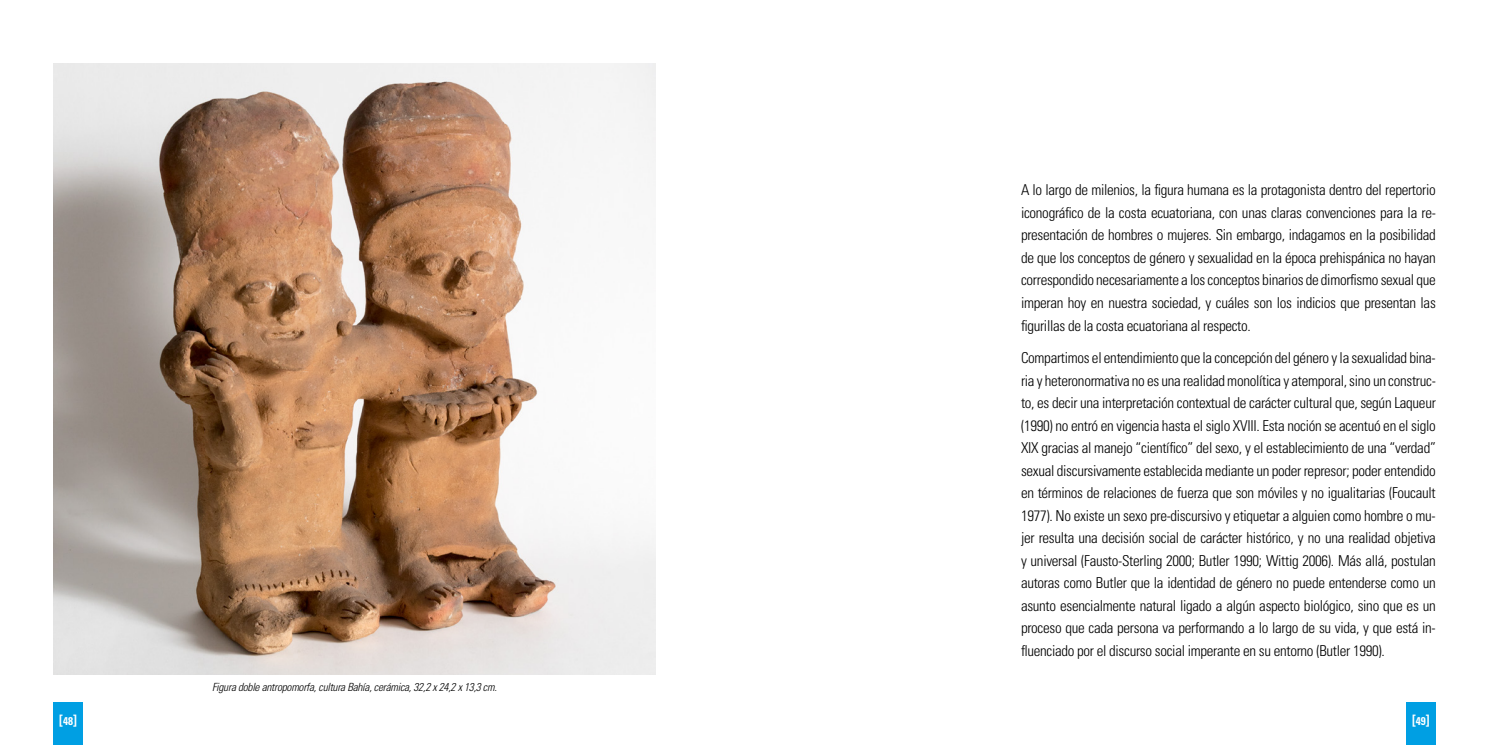
<style>
.page{position:relative;width:1489px;height:745px;background:#fff}
.page>*{position:absolute;margin:0;border:0;box-sizing:border-box;transform-origin:0 0}
.t1{font:300 condensed 15px/22.5px "Univers LT Std";letter-spacing:-.02em;color:#000;text-align:justify}
.t2{font:700 condensed 13.75px "Univers LT Std";color:#fff}
.t3{font:italic 300 condensed 11.25px "Univers LT Std";letter-spacing:-.02em;color:#000}
.s1{font-size:11.25px}
</style>
<div class="page">
<div style="left:53px;top:702px;width:30px;height:42px;background:#009fe3"></div>
<div style="left:1405px;top:702px;width:30px;height:42px;background:#009fe3"></div>
<img style="left:53px;top:64px;width:603px;height:609px">
<p class="t3" style="left:212px;top:679px;width:286px">Figura doble antropomorfa, cultura Bahía, cerámica, 32,2 x 24,2 x 13,3 cm.</p>
<p class="t1" style="left:1020px;top:179px;width:416px">A lo largo de milenios, la figura humana es la protagonista dentro del repertorio iconográfico de la costa ecuatoriana, con unas claras convenciones para la re&shy;presentación de hombres o mujeres. Sin embargo, indagamos en la posibilidad de que los conceptos de género y sexualidad en la época prehispánica no hayan correspondido necesariamente a los conceptos binarios de dimorfismo sexual que imperan hoy en nuestra sociedad, y cuáles son los indicios que presentan las figurillas de la costa ecuatoriana al respecto.</p>
<p class="t1" style="left:1020px;top:346px;width:416px">Compartimos el entendimiento que la concepción del género y la sexualidad bina&shy;ria y heteronormativa no es una realidad monolítica y atemporal, sino un construc&shy;to, es decir una interpretación contextual de carácter cultural que, según Laqueur (1990) no entró en vigencia hasta el siglo XVIII. Esta noción se acentuó en el siglo XIX gracias al manejo “científico” del sexo, y el establecimiento de una “verdad” sexual discursivamente establecida mediante un poder represor; poder entendido en términos de relaciones de fuerza que son móviles y no igualitarias (Foucault 1977). No existe un sexo pre-discursivo y etiquetar a alguien como hombre o mu&shy;jer resulta una decisión social de carácter histórico, y no una realidad objetiva y universal (Fausto-Sterling 2000; Butler 1990; Wittig 2006). Más allá, postulan autoras como Butler que la identidad de género no puede entenderse como un asunto esencialmente natural ligado a algún aspecto biológico, sino que es un proceso que cada persona va performando a lo largo de su vida, y que está in&shy;fluenciado por el discurso social imperante en su entorno (Butler 1990).</p>
<p class="t2" style="left:59px;top:711px;width:19px">[<span class="s1">48</span>]</p>
<p class="t2" style="left:1411px;top:711px;width:19px">[<span class="s1">49</span>]</p>
</div>
